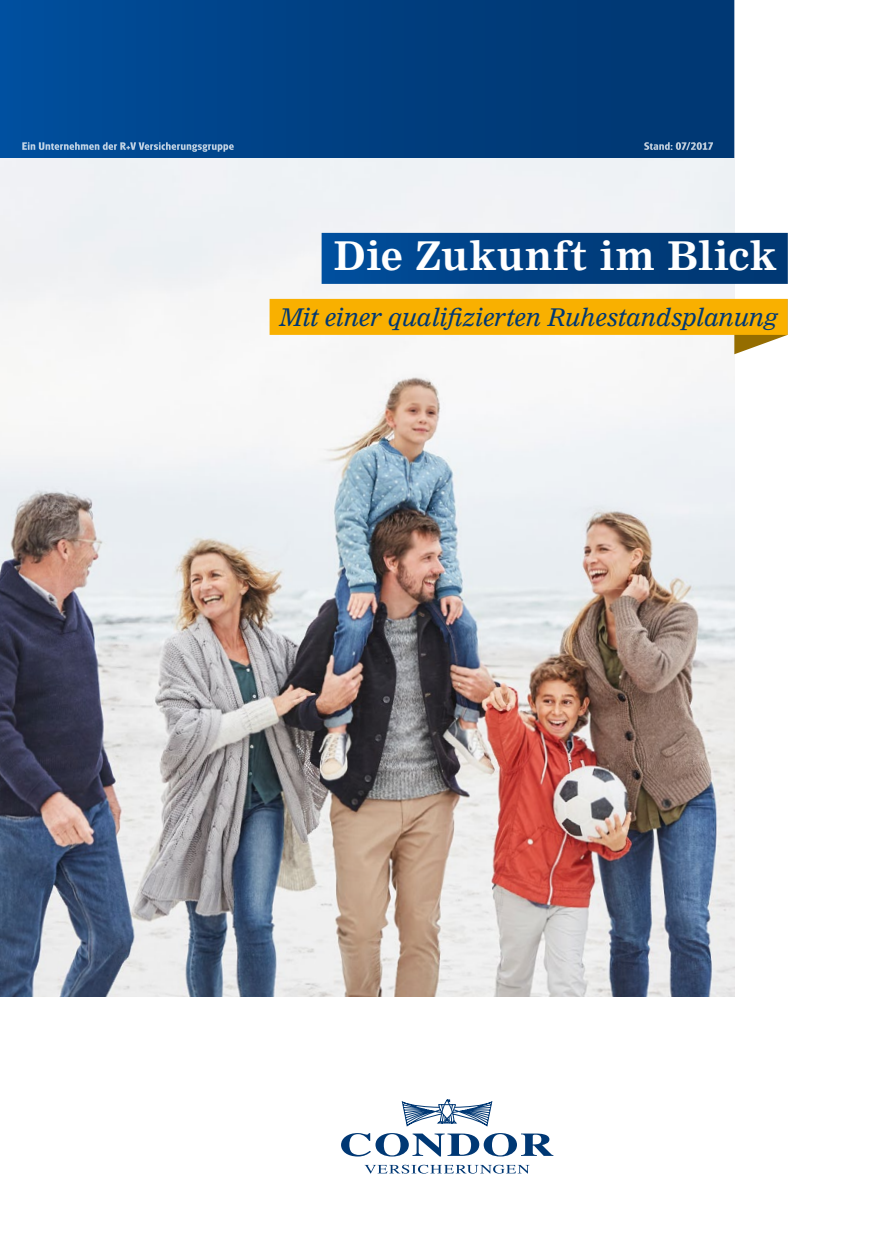
<style>
.page{position:relative;width:884px;height:1256px;background:#fff}
.page>*{position:absolute;margin:0;border:0;box-sizing:border-box;transform-origin:0 0}
.t1{font:700 39px "Nimrod MT Pro";letter-spacing:.01em;color:#fff}
.t2{font:italic 24px "Nimrod MT Pro";letter-spacing:-.005em;color:#003874}
.t3{font:700 11.25px "Glasgow Pro";letter-spacing:.03em;color:#fff}
</style>
<div class="page">
<hr style="left:0;top:0;width:1px;height:158px;background:#0050a0">
<svg style="left:1px;top:0;width:733px;height:158px;background:#004083"></svg>
<hr style="left:0;top:158px;width:1px;height:838px;background:#2f64ae">
<img style="left:1px;top:158px;width:733px;height:838px">
<div style="left:644px;top:142px;width:69px;height:8px;background:#003975"></div>
<div style="left:22px;top:142px;width:212px;height:10px;background:#004993"></div>
<svg style="left:341px;top:1133px;width:212px;height:23px"></svg>
<svg style="left:364px;top:1164px;width:165px;height:9px"></svg>
<svg style="left:402px;top:1099px;width:90px;height:27px"></svg>
<svg style="left:734px;top:335px;width:53px;height:19px"></svg>
<div style="left:269px;top:299px;width:518px;height:36px;background:#f9b000"></div>
<div style="left:321px;top:233px;width:467px;height:51px;background:linear-gradient(to right,#004d9a,#00346d)"></div>
<p class="t3" style="left:22px;top:139px;width:213px">Ein Unternehmen der R+V Versicherungsgruppe</p>
<p class="t3" style="left:644px;top:139px;width:71px">Stand: 07/2017</p>
<h1 class="t1" style="left:334px;top:230px;width:444px">Die Zukunft im Blick</h1>
<h2 class="t2" style="left:279px;top:301px;width:500px">Mit einer qualifizierten Ruhestandsplanung</h2>
</div>
